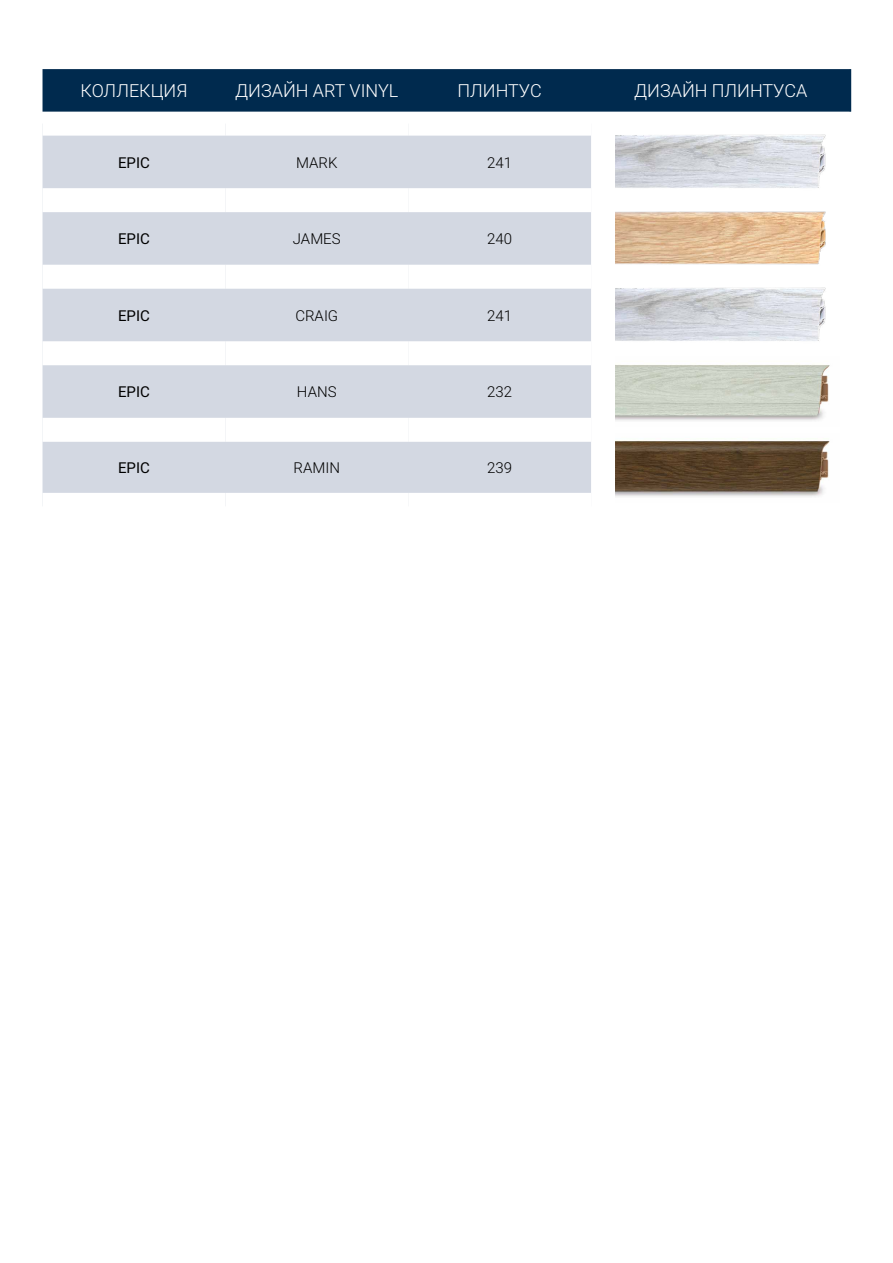
<style>
.page{position:relative;width:893px;height:1263px;background:#fff}
.page>*{position:absolute;margin:0;border:0;box-sizing:border-box;transform-origin:0 0}
.t1{font:300 18px "Roboto";color:#fff}
.t2{font:300 15px "Roboto";color:#000}
.t3{font:15px "Roboto";color:#000}
</style>
<div class="page">
<div style="left:43px;top:136px;width:548px;height:357px;background:#d3d8e2"></div>
<div style="left:43px;top:188px;width:182px;height:24px;background:#fff"></div>
<div style="left:225px;top:188px;width:183px;height:24px;background:#fff"></div>
<div style="left:408px;top:188px;width:183px;height:24px;background:#fff"></div>
<div style="left:43px;top:265px;width:182px;height:24px;background:#fff"></div>
<div style="left:225px;top:265px;width:183px;height:24px;background:#fff"></div>
<div style="left:408px;top:265px;width:183px;height:24px;background:#fff"></div>
<div style="left:43px;top:341px;width:182px;height:24px;background:#fff"></div>
<div style="left:225px;top:341px;width:183px;height:24px;background:#fff"></div>
<div style="left:408px;top:341px;width:183px;height:24px;background:#fff"></div>
<div style="left:43px;top:418px;width:182px;height:24px;background:#fff"></div>
<div style="left:225px;top:418px;width:183px;height:24px;background:#fff"></div>
<div style="left:408px;top:418px;width:183px;height:24px;background:#fff"></div>
<img style="left:615px;top:134px;width:211px;height:54px">
<img style="left:615px;top:211px;width:211px;height:54px">
<img style="left:615px;top:287px;width:211px;height:54px">
<img style="left:615px;top:364px;width:215px;height:57px">
<img style="left:615px;top:440px;width:215px;height:57px">
<div style="left:43px;top:69px;width:807px;height:43px;background:#002a4e"></div>
<hr style="left:850px;top:69px;width:1px;height:43px;background:#002a4e">
<p class="t1" style="left:80px;top:78px;width:108px">КОЛЛЕКЦИЯ</p>
<p class="t1" style="left:235px;top:78px;width:165px">ДИЗАЙН ART VINYL</p>
<p class="t1" style="left:458px;top:78px;width:86px">ПЛИНТУС</p>
<p class="t1" style="left:634px;top:78px;width:175px">ДИЗАЙН ПЛИНТУСА</p>
<p class="t3" style="left:118px;top:152px;width:33px">EPIC</p>
<p class="t2" style="left:296px;top:152px;width:43px">MARK</p>
<p class="t2" style="left:487px;top:152px;width:26px">241</p>
<p class="t3" style="left:118px;top:228px;width:33px">EPIC</p>
<p class="t2" style="left:293px;top:228px;width:49px">JAMES</p>
<p class="t2" style="left:487px;top:228px;width:26px">240</p>
<p class="t3" style="left:118px;top:305px;width:33px">EPIC</p>
<p class="t2" style="left:295px;top:305px;width:44px">CRAIG</p>
<p class="t2" style="left:487px;top:305px;width:26px">241</p>
<p class="t3" style="left:118px;top:381px;width:33px">EPIC</p>
<p class="t2" style="left:297px;top:381px;width:41px">HANS</p>
<p class="t2" style="left:487px;top:381px;width:26px">232</p>
<p class="t3" style="left:118px;top:457px;width:33px">EPIC</p>
<p class="t2" style="left:294px;top:457px;width:48px">RAMIN</p>
<p class="t2" style="left:487px;top:457px;width:26px">239</p>
</div>
